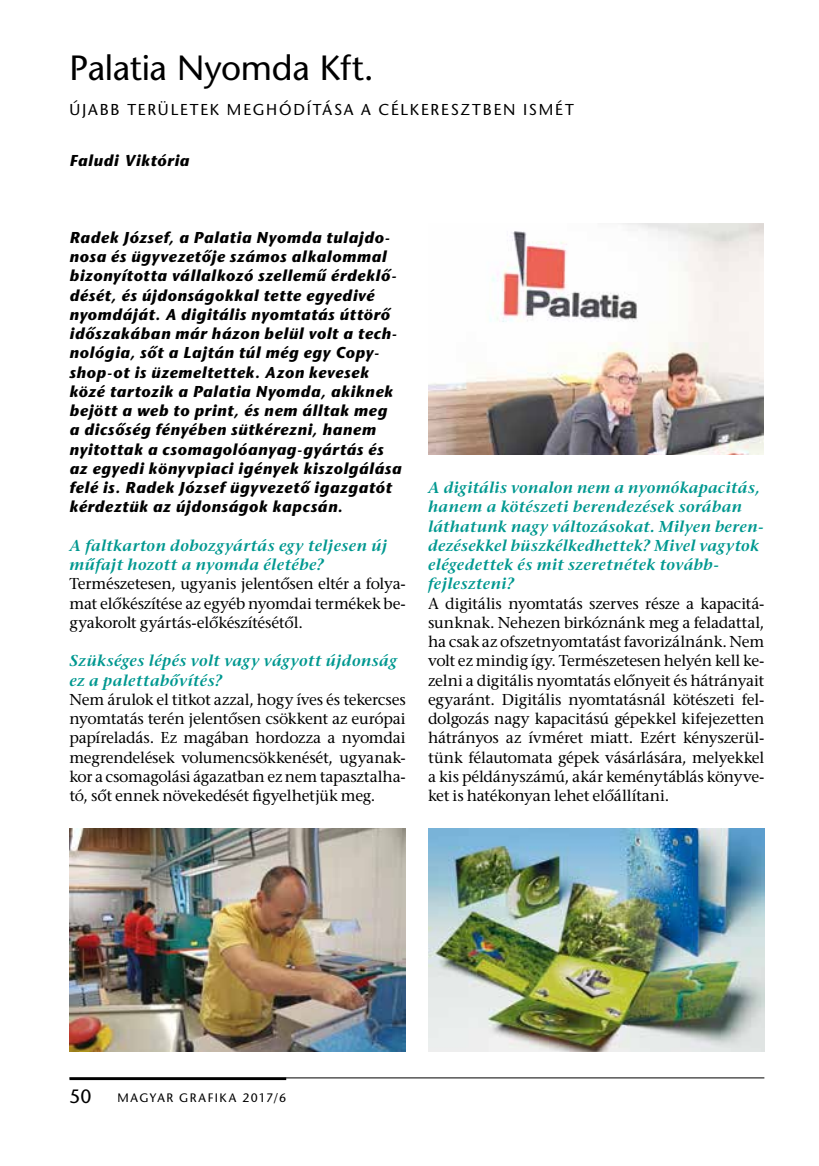
<style>
.page{position:relative;width:819px;height:1166px;background:#fff}
.page>*{position:absolute;margin:0;border:0;box-sizing:border-box;transform-origin:0 0}
.t1{font:35px "ITC Stone Sans";letter-spacing:-.01em;color:#000}
.t2{font:19.25px "ITC Stone Sans";color:#000}
.t3{font:15.75px/19.2px "ITC Stone Serif";letter-spacing:-.015em;color:#000;text-align:justify}
.t4{font:italic 700 15.75px/19.2px "ITC Stone Sans";letter-spacing:.04em;color:#000}
.t5{font:italic 600 15.75px/19.2px "ITC Stone Serif";letter-spacing:.02em;color:#009890}
.t6{font:15.75px "ITC Stone Sans";letter-spacing:.115em;color:#000}
.t7{font:12.25px "ITC Stone Sans";letter-spacing:.12em;color:#000}
</style>
<div class="page">
<hr style="left:69px;top:1077px;width:695px;height:1px;background:#000">
<hr style="left:69px;top:1077px;width:217px;height:3px;background:#000">
<img style="left:428px;top:223px;width:335px;height:231px">
<img style="left:69px;top:828px;width:337px;height:224px">
<img style="left:428px;top:828px;width:336px;height:224px">
<h1 class="t1" style="left:69px;top:49px;width:306px">Palatia Nyomda Kft.</h1>
<p class="t6" style="left:69px;top:101px;width:506px">ÚJABB TERÜLETEK MEGHÓDÍTÁSA A CÉLKERESZTBEN ISMÉT</p>
<p class="t4" style="left:69px;top:153px;width:121px">Faludi Viktória</p>
<p class="t4" style="left:69px;top:230px;width:333px">Radek József, a Palatia Nyomda tulajdo&shy;nosa és ügyvezetője számos alkalommal bizonyította vállalkozó szellemű érdeklő&shy;dését, és újdonságokkal tette egyedivé nyomdáját. A digitális nyomtatás úttörő időszakában már házon belül volt a tech&shy;nológia, sőt a Lajtán túl még egy Copy&shy;shop-ot is üzemeltettek. Azon kevesek közé tartozik a Palatia Nyomda, akiknek bejött a web to print, és nem álltak meg<br>a dicsőség fényében sütkérezni, hanem nyitottak a csomagolóanyag-gyártás és az egyedi könyvpiaci igények kiszolgálása felé is. Radek József ügyvezető igazgatót kérdeztük az újdonságok kapcsán.</p>
<p class="t5" style="left:69px;top:538px;width:319px">A faltkarton dobozgyártás egy teljesen új műfajt hozott a nyomda életébe?</p>
<p class="t3" style="left:69px;top:576px;width:338px">Természetesen, ugyanis jelentősen eltér a folya&shy;mat előkészítése az egyéb nyomdai termékek be&shy;gyakorolt gyártás-előkészítésétől.</p>
<p class="t5" style="left:69px;top:653px;width:329px">Szükséges lépés volt vagy vágyott újdonság ez a palettabővítés?</p>
<p class="t3" style="left:69px;top:692px;width:338px">Nem árulok el titkot azzal, hogy íves és tekercses nyomtatás terén jelentősen csökkent az európai papíreladás. Ez magában hordozza a nyomdai megrendelések volumencsökkenését, ugyanak&shy;kor a csomagolási ágazatban ez nem tapasztalha&shy;tó, sőt ennek növekedését figyelhetjük meg.</p>
<p class="t5" style="left:428px;top:480px;width:336px">A digitális vonalon nem a nyomókapacitás, hanem a kötészeti berendezések sorában láthatunk nagy változásokat. Milyen beren&shy;dezésekkel büszkélkedhettek? Mivel vagytok elégedettek és mit szeretnétek tovább&shy;fejleszteni?</p>
<p class="t3" style="left:428px;top:596px;width:338px">A digitális nyomtatás szerves része a kapacitá&shy;sunknak. Nehezen birkóznánk meg a feladattal, ha csak az ofszetnyomtatást favorizálnánk. Nem volt ez mindig így. Természetesen helyén kell ke&shy;zelni a digitális nyomtatás előnyeit és hátrányait egyaránt. Digitális nyomtatásnál kötészeti fel&shy;dolgozás nagy kapacitású gépekkel kifejezetten hátrányos az ívméret miatt. Ezért kényszerül&shy;tünk félautomata gépek vásárlására, melyekkel a kis példányszámú, akár keménytáblás könyve&shy;ket is hatékonyan lehet előállítani.</p>
<p class="t2" style="left:69px;top:1085px;width:24px">50</p>
<p class="t7" style="left:118px;top:1091px;width:170px">MAGYAR GRAFIKA 2017/6</p>
</div>
